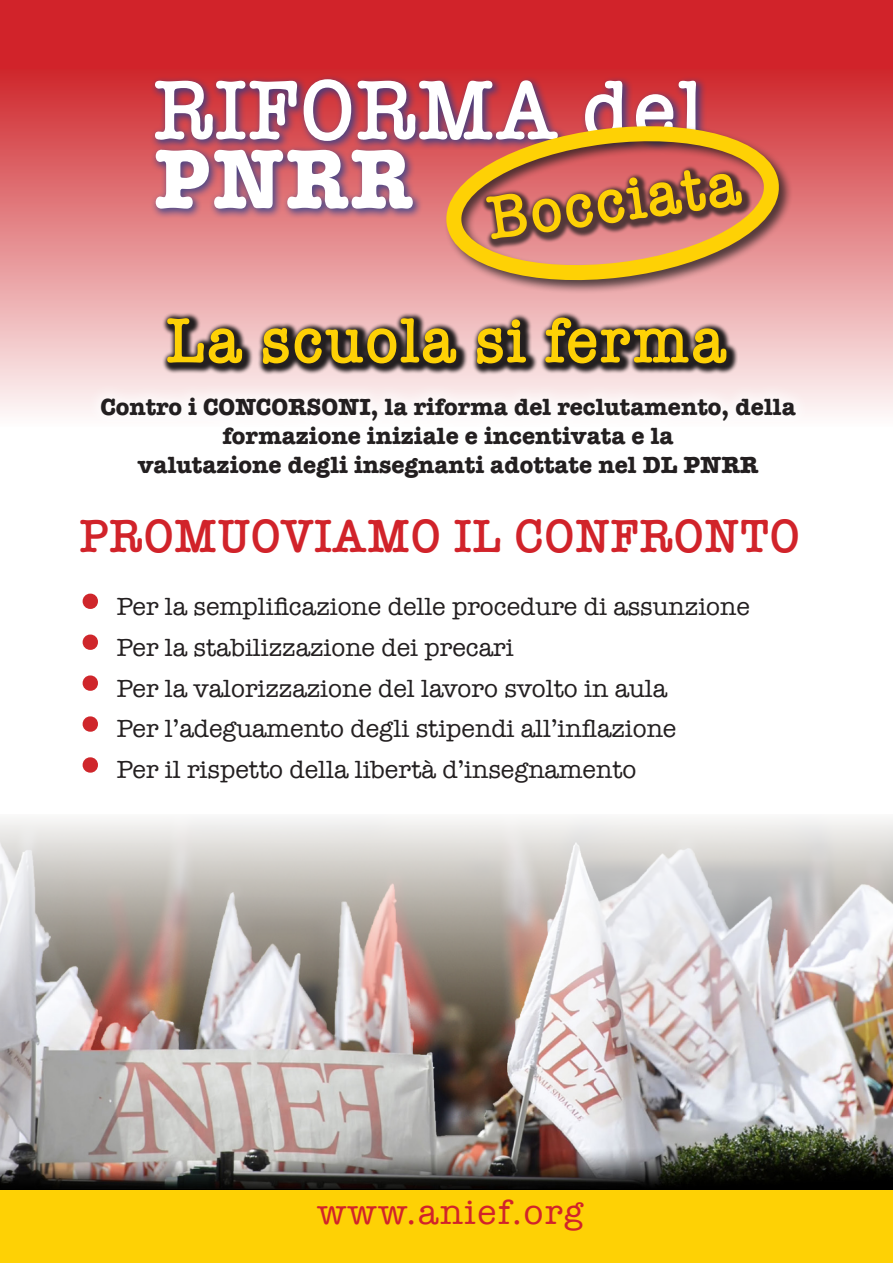
<style>
.page{position:relative;width:893px;height:1263px;background:#fff}
.page>*{position:absolute;margin:0;border:0;box-sizing:border-box;transform-origin:0 0}
.t1{font:600 87px/69.2px "American Typewriter";letter-spacing:.03em;color:#fff;scale:.93 1}
.t2{font:600 65.7px "American Typewriter";letter-spacing:.03em;color:#fed105;scale:.93 1}
.t3{font:600 63.45px "American Typewriter";color:#fed105;scale:.93 1}
.t4{font:600 48px "American Typewriter";letter-spacing:.03em;color:#d1232a;scale:.93 1}
.t5{font:35.7px "American Typewriter";letter-spacing:.05em;color:#d1232a}
.t6{font:25.5px "American Typewriter";color:#231f20}
.t7{font:700 24.15px "American Typewriter";color:#231f20}
.s1{font-weight:700}
.s2{font-family:"Barmeno";font-size:37.95px;color:#cf262b}
</style>
<div class="page">
<div style="left:0;top:1189px;width:893px;height:74px;background:#fed105"></div>
<img style="left:0;top:1049px;width:893px;height:140px">
<svg style="left:0;top:819px;width:893px;height:230px"></svg>
<svg style="left:0;top:68px;width:893px;height:345px"></svg>
<div style="left:0;top:0;width:893px;height:68px;background:#d1232a"></div>
<div style="left:83px;top:594px;width:15px;height:15px;border:6px solid #cf262b;border-radius:50%"></div>
<div style="left:83px;top:634px;width:15px;height:16px;border:6px solid #cf262b;border-radius:50%"></div>
<div style="left:83px;top:675px;width:15px;height:16px;border:6px solid #cf262b;border-radius:50%"></div>
<div style="left:83px;top:716px;width:15px;height:16px;border:6px solid #cf262b;border-radius:50%"></div>
<div style="left:83px;top:757px;width:15px;height:16px;border:6px solid #cf262b;border-radius:50%"></div>
<div style="left:86px;top:382px;width:725px;height:112px;background:#fff"></div>
<div style="left:150px;top:74px;width:564px;height:146px;background:#253f8e;opacity:.75"></div>
<svg style="left:162px;top:311px;width:576px;height:64px"></svg>
<div style="left:444px;top:124px;width:349px;height:170px;background:#231f20;opacity:.75"></div>
<svg style="left:445px;top:126px;width:335px;height:160px"></svg>
<div style="left:481px;top:165px;width:272px;height:85px;background:#231f20;opacity:.75"></div>
<p class="t1" style="left:154px;top:74px;width:592px">RIFORMA del<br><span class="s1">PNRR</span></p>
<p class="t3" style="left:481px;top:170px;width:274px;rotate:-8deg">Bocciata</p>
<p class="t2" style="left:167px;top:290px;width:603px">La scuola si ferma</p>
<p class="t7" style="left:100px;top:386px;width:697px">Contro i CONCORSONI, la riforma del reclutamento, della</p>
<p class="t7" style="left:223px;top:415px;width:452px">formazione iniziale e incentivata e la</p>
<p class="t7" style="left:138px;top:444px;width:622px">valutazione degli insegnanti adottate nel DL PNRR</p>
<p class="t4" style="left:80px;top:499px;width:775px">PROMUOVIAMO IL CONFRONTO</p>
<p class="t6" style="left:84px;top:587px;width:667px"><span class="s2">•</span> Per la semplificazione delle procedure di assunzione</p>
<p class="t6" style="left:84px;top:628px;width:431px"><span class="s2">•</span> Per la stabilizzazione dei precari</p>
<p class="t6" style="left:84px;top:668px;width:585px"><span class="s2">•</span> Per la valorizzazione del lavoro svolto in aula</p>
<p class="t6" style="left:84px;top:709px;width:594px"><span class="s2">•</span> Per l’adeguamento degli stipendi all’inflazione</p>
<p class="t6" style="left:84px;top:750px;width:554px"><span class="s2">•</span> Per il rispetto della libertà d’insegnamento</p>
<p class="t5" style="left:317px;top:1185px;width:267px">www.anief.org</p>
</div>
